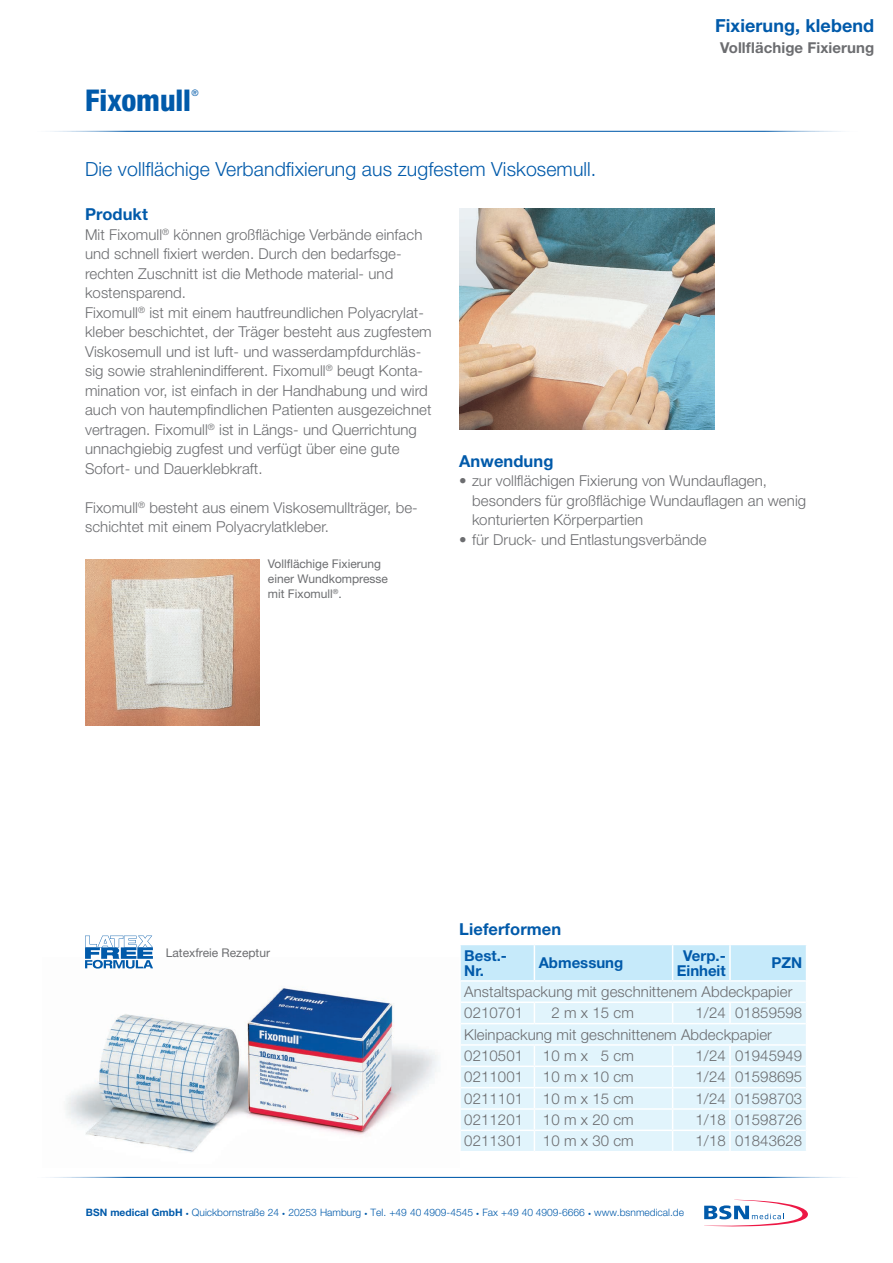
<style>
.page{position:relative;width:893px;height:1263px;background:#fff}
.page>*{position:absolute;margin:0;border:0;box-sizing:border-box;transform-origin:0 0}
.t1{font:800 condensed 30px "Helvetica Neue LT Std";letter-spacing:-.005em;color:#015aaa}
.t2{font:300 19.5px "Helvetica Neue LT Std";letter-spacing:.005em;color:#015aaa}
.t3{font:700 18px "Helvetica Neue LT Std";letter-spacing:.005em;color:#015aaa}
.t4{font:700 16.5px "Helvetica Neue LT Std";letter-spacing:.005em;color:#015aaa}
.t5{font:300 15px/19.5px "Helvetica Neue LT Std";letter-spacing:.005em;color:#6c6d70}
.t6{font:700 15px/15px "Helvetica Neue LT Std";color:#015aaa}
.t7{font:700 15px "Helvetica Neue LT Std";letter-spacing:.005em;color:#6c6d70}
.t8{font:12px/15px "Helvetica Neue LT Std";color:#6c6d70}
.t9{font:300 10.2px "Helvetica Neue LT Std";color:#015aaa}
.t10{font:condensed 9px "Helvetica Neue LT Std";color:#015aaa}
.s1{font-weight:700}
.s2{font-weight:400;font-size:6px}
</style>
<div class="page">
<hr style="left:0;top:1177px;width:893px;height:1px;background:#015aaa">
<hr style="left:0;top:131px;width:893px;height:1px;background:#015aaa">
<svg style="left:704px;top:1200px;width:104px;height:26px"></svg>
<img style="left:66px;top:968px;width:372px;height:185px">
<img style="left:459px;top:208px;width:255px;height:221px">
<img style="left:85px;top:559px;width:174px;height:166px">
<svg style="left:85px;top:936px;width:68px;height:32px"></svg>
<svg style="left:460px;top:945px;width:346px;height:206px;background:#def3fb"></svg>
<h1 class="t1" style="left:85px;top:81px;width:107px">Fixomull</h1>
<p class="t10" style="left:192px;top:87px;width:9px">®</p>
<p class="t3" style="left:715px;top:14px;width:161px">Fixierung, klebend</p>
<p class="t7" style="left:720px;top:38px;width:156px">Vollflächige Fixierung</p>
<h2 class="t2" style="left:85px;top:157px;width:513px">Die vollflächige Verbandfixierung aus zugfestem Viskosemull.</h2>
<p class="t4" style="left:85px;top:204px;width:64px">Produkt</p>
<p class="t5" style="left:85px;top:224px;width:348px">Mit Fixomull<sup>®</sup> können großflächige Verbände einfach und schnell fixiert werden. Durch den bedarfsge&shy;rechten Zuschnitt ist die Methode material- und kostensparend.<br>Fixomull<sup>®</sup> ist mit einem hautfreundlichen Polyacrylat&shy;kleber beschichtet, der Träger besteht aus zugfestem Viskosemull und ist luft- und wasserdampfdurchläs&shy;sig sowie strahlenindifferent. Fixomull<sup>®</sup> beugt Konta&shy;mination vor, ist einfach in der Handhabung und wird auch von hautempfindlichen Patienten ausgezeichnet vertragen. Fixomull<sup>®</sup> ist in Längs- und Querrichtung unnachgiebig zugfest und verfügt über eine gute Sofort- und Dauerklebkraft.</p>
<p class="t5" style="left:85px;top:497px;width:334px">Fixomull<sup>®</sup> besteht aus einem Viskosemullträger, be&shy;schichtet mit einem Polyacrylatkleber.</p>
<p class="t8" style="left:268px;top:556px;width:122px">Vollflächige Fixierung einer Wundkompresse mit Fixomull<sup>®</sup>.</p>
<p class="t4" style="left:459px;top:451px;width:96px">Anwendung</p>
<p class="t5" style="left:472px;top:471px;width:336px;text-indent:-13px">• zur vollflächigen Fixierung von Wundauflagen, besonders für großflächige Wundauflagen an wenig konturierten Körperpartien</p>
<p class="t5" style="left:459px;top:529px;width:249px">• für Druck- und Entlastungsverbände</p>
<p class="t8" style="left:166px;top:945px;width:106px">Latexfreie Rezeptur</p>
<p class="t4" style="left:459px;top:919px;width:104px">Lieferformen</p>
<p class="t6" style="left:464px;top:947px;width:44px">Best.-<br>Nr.</p>
<p class="t6" style="left:539px;top:955px;width:86px">Abmessung</p>
<p class="t6" style="left:677px;top:948px;width:50px;text-align:center">Verp.-<br>Einheit</p>
<p class="t6" style="left:771px;top:955px;width:32px">PZN</p>
<p class="t5" style="left:464px;top:981px;width:330px;line-height:21.3px">Anstaltspackung mit geschnittenem Abdeckpapier<br>0210701</p>
<p class="t5" style="left:464px;top:1002px;width:340px;line-height:21.3px;text-indent:231px">1/24 01859598<br>Kleinpackung mit geschnittenem Abdeckpapier<br>0210501</p>
<p class="t5" style="left:551px;top:1003px;width:84px">2 m x 15 cm</p>
<p class="t5" style="left:543px;top:1045px;width:92px">10 m x 5 cm</p>
<p class="t5" style="left:695px;top:1045px;width:108px">1/24 01945949</p>
<p class="t5" style="left:464px;top:1067px;width:60px">0211001</p>
<p class="t5" style="left:543px;top:1067px;width:92px">10 m x 10 cm</p>
<p class="t5" style="left:695px;top:1067px;width:108px">1/24 01598695</p>
<p class="t5" style="left:464px;top:1088px;width:60px">0211101</p>
<p class="t5" style="left:543px;top:1088px;width:92px">10 m x 15 cm</p>
<p class="t5" style="left:695px;top:1088px;width:108px">1/24 01598703</p>
<p class="t5" style="left:464px;top:1110px;width:60px">0211201</p>
<p class="t5" style="left:543px;top:1110px;width:92px">10 m x 20 cm</p>
<p class="t5" style="left:695px;top:1110px;width:108px">1/18 01598726</p>
<p class="t5" style="left:464px;top:1131px;width:60px">0211301</p>
<p class="t5" style="left:543px;top:1131px;width:92px">10 m x 30 cm</p>
<p class="t5" style="left:695px;top:1131px;width:108px">1/18 01843628</p>
<p class="t9" style="left:86px;top:1206px;width:600px"><span class="s1">BSN medical GmbH</span> <span class="s2">•</span> Quickbornstraße 24 <span class="s2">•</span> 20253 Hamburg <span class="s2">•</span> Tel. +49 40 4909-4545 <span class="s2">•</span> Fax +49 40 4909-6666 <span class="s2">•</span> www.bsnmedical.de</p>
</div>
